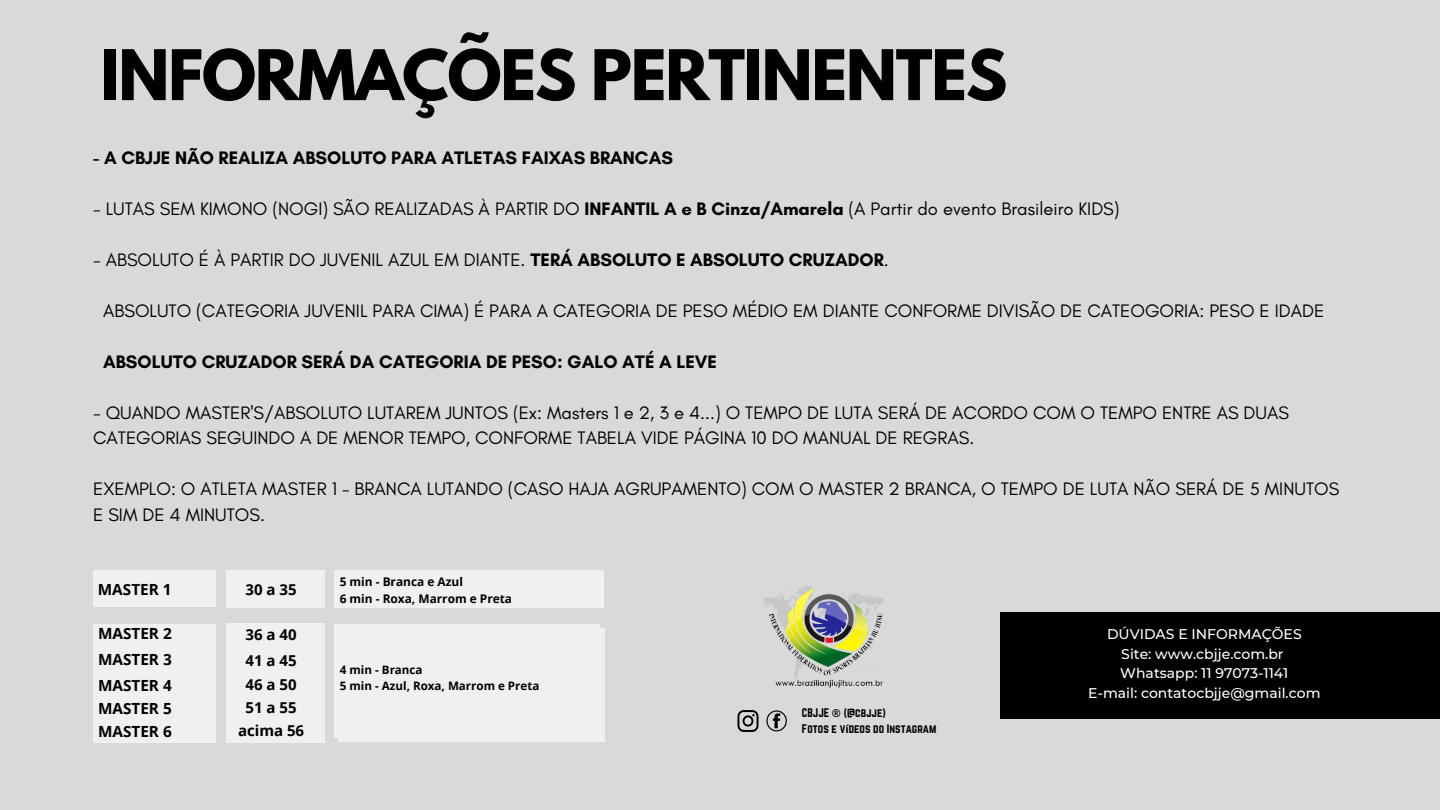
<style>
.page{position:relative;width:1440px;height:810px;background:#d9d9d9}
.page>*{position:absolute;margin:0;border:0;box-sizing:border-box;transform-origin:0 0}
.t1{font:700 61.7px "League Spartan";letter-spacing:-.02em;color:#000}
.t2{font:18.4px/25.5px "Glacial Indifference";color:#000}
.t3{font:700 18.4px "Glacial Indifference";color:#000}
.t4{font:700 15.3px/23.2px "Open Sans";color:#000}
.t5{font:700 15px/22.9px "Open Sans";color:#000}
.t6{font:500 14px/19.5px "Montserrat";color:#fff;text-align:center}
.t7{font:700 11.9px/16.5px "Open Sans";color:#000}
.t8{font:700 11.6px/15.8px "Open Sans";color:#000}
.t9{font:10.9px/15.3px "Norwester";color:#000}
.s1{font-weight:700}
.s2{font-family:"Noto Sans";font-weight:700}
</style>
<div class="page">
<img style="left:762px;top:585px;width:122px;height:103px">
<img style="left:737px;top:710px;width:21px;height:21px">
<img style="left:758px;top:710px;width:29px;height:21px">
<div style="left:334px;top:571px;width:269px;height:37px;background:#f1f0f0"></div>
<div style="left:226px;top:571px;width:99px;height:37px;background:#f1f0f0"></div>
<div style="left:93px;top:571px;width:122px;height:36px;background:#f1f0f0"></div>
<div style="left:338px;top:628px;width:266px;height:114px;background:#f1f0f0"></div>
<div style="left:334px;top:624px;width:266px;height:113px;background:#f1f0f0"></div>
<div style="left:93px;top:624px;width:122px;height:119px;background:#f1f0f0"></div>
<div style="left:226px;top:624px;width:98px;height:119px;background:#f1f0f0"></div>
<div style="left:1000px;top:612px;width:440px;height:107px;background:#000"></div>
<h1 class="t1" style="left:101px;top:45px;width:908px">INFORMAÇÕES PERTINENTES</h1>
<p class="t3" style="left:93px;top:146px;width:581px">- A CBJJE NÃO REALIZA ABSOLUTO PARA ATLETAS FAIXAS BRANCAS</p>
<p class="t2" style="left:93px;top:196px;width:1028px">- LUTAS SEM KIMONO (NOGI) SÃO REALIZADAS À PARTIR DO <span class="s1">INFANTIL A e B Cinza/Amarela</span> (A Partir do evento Brasileiro KIDS)</p>
<p class="t2" style="left:93px;top:247px;width:797px">- ABSOLUTO É À PARTIR DO JUVENIL AZUL EM DIANTE. <span class="s1">TERÁ ABSOLUTO E ABSOLUTO CRUZADOR</span>.</p>
<p class="t2" style="left:103px;top:298px;width:1223px">ABSOLUTO (CATEGORIA JUVENIL PARA CIMA) É PARA A CATEGORIA DE PESO MÉDIO EM DIANTE CONFORME DIVISÃO DE CATEOGORIA: PESO E IDADE</p>
<p class="t3" style="left:103px;top:350px;width:616px">ABSOLUTO CRUZADOR SERÁ DA CATEGORIA DE PESO: GALO ATÉ A LEVE</p>
<p class="t2" style="left:93px;top:400px;width:1197px">- QUANDO MASTER'S/ABSOLUTO LUTAREM JUNTOS (Ex: Masters 1 e 2, 3 e 4...) O TEMPO DE LUTA SERÁ DE ACORDO COM O TEMPO ENTRE AS DUAS<br>CATEGORIAS SEGUINDO A DE MENOR TEMPO, CONFORME TABELA VIDE PÁGINA 10 DO MANUAL DE REGRAS.</p>
<p class="t2" style="left:93px;top:476px;width:1248px">EXEMPLO: O ATLETA MASTER 1 - BRANCA LUTANDO (CASO HAJA AGRUPAMENTO) COM O MASTER 2 BRANCA, O TEMPO DE LUTA NÃO SERÁ DE 5 MINUTOS<br>E SIM DE 4 MINUTOS.</p>
<p class="t4" style="left:98px;top:578px;width:75px">MASTER 1</p>
<p class="t4" style="left:98px;top:620px;width:75px;line-height:26.6px">MASTER 2<br>MASTER 3</p>
<p class="t4" style="left:98px;top:673px;width:75px;text-align:justify">MASTER 4<br>MASTER 5<br>MASTER 6</p>
<p class="t5" style="left:246px;top:577px;width:53px">30 a 35</p>
<p class="t5" style="left:246px;top:621px;width:53px;line-height:26px">36 a 40<br>41 a 45</p>
<p class="t5" style="left:238px;top:673px;width:68px;text-align:center">46 a 50<br>51 a 55 acima 56</p>
<p class="t7" style="left:340px;top:573px;width:174px">5 min - Branca e Azul<br>6 min - Roxa, Marrom e Preta</p>
<p class="t8" style="left:340px;top:662px;width:201px">4 min - Branca<br>5 min - Azul, Roxa, Marrom e Preta</p>
<p class="t9" style="left:802px;top:705px;width:136px">CBJJE <span class="s2">®</span> (@cbjje)<br>Fotos e v<span class="s2">í</span>deos do Instagram</p>
<p class="t6" style="left:1088px;top:625px;width:234px">DÚVIDAS E INFORMAÇÕES<br>Site: www.cbjje.com.br<br>Whatsapp: 11 97073-1141<br>E-mail: contatocbjje@gmail.com</p>
</div>
